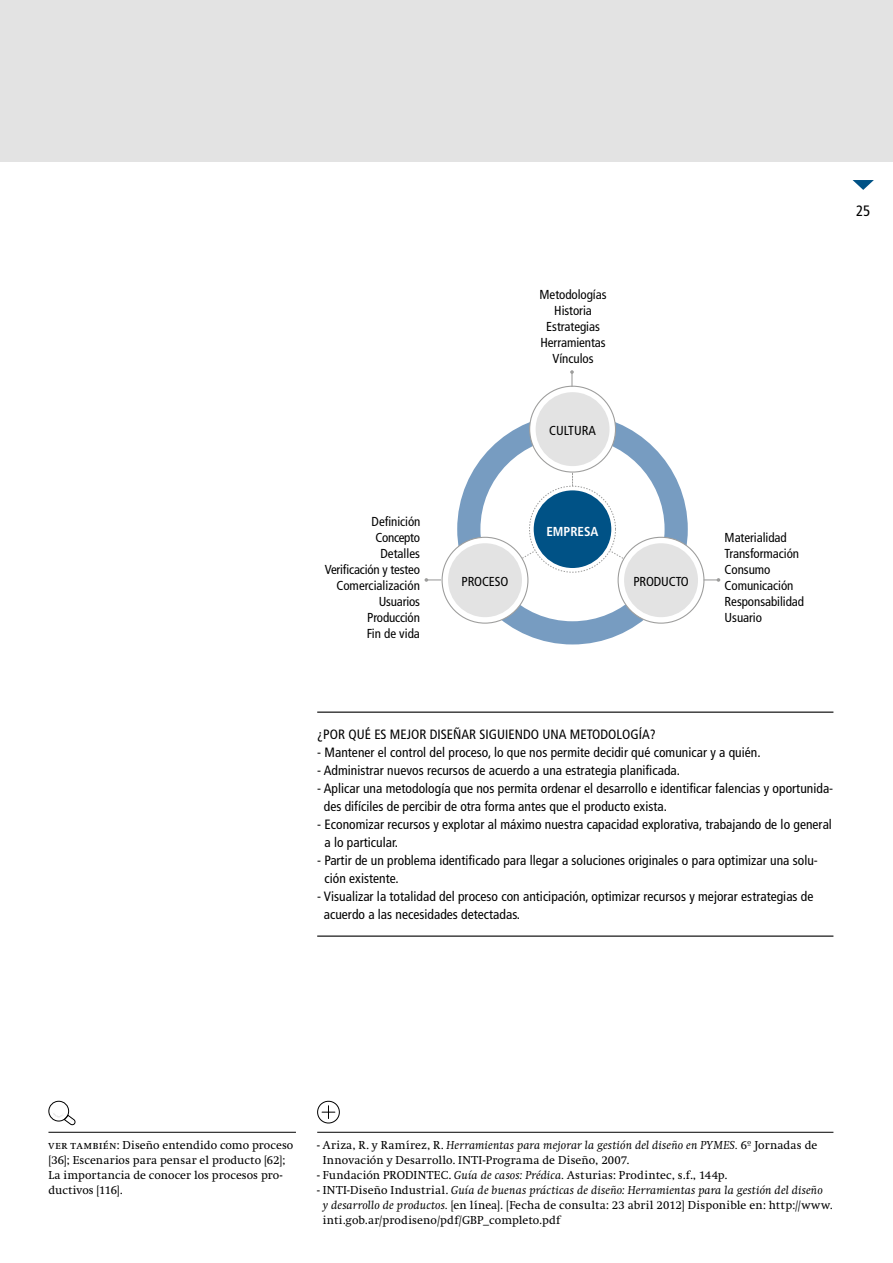
<style>
.page{position:relative;width:893px;height:1263px;background:#fff}
.page>*{position:absolute;margin:0;border:0;box-sizing:border-box;transform-origin:0 0}
.t1{font:condensed 15px "Frutiger LT Std";color:#000}
.t2{font:condensed 13.5px/18px "Frutiger LT Std";letter-spacing:.005em;color:#000}
.t3{font:condensed 13.05px/16px "Frutiger LT Std";letter-spacing:-.005em;color:#000;text-align:center}
.t4{font:700 condensed 13.05px "Frutiger LT Std";color:#fff}
.t5{font:12px/15px "Swift CEEF";letter-spacing:.01em;color:#000}
.s1{font-family:"Swift CEEF Regular SC"}
.s2{font-style:italic}
</style>
<div class="page">
<div style="left:0;top:0;width:893px;height:162px;background:#e3e3e3"></div>
<svg style="left:852px;top:180px;width:22px;height:10px"></svg>
<div style="left:457px;top:414px;width:231px;height:230px;background:#779cc1;border-radius:50%"></div>
<div style="left:480px;top:437px;width:185px;height:184px;background:#fff;border-radius:50%"></div>
<svg style="left:484px;top:428px;width:177px;height:153px"></svg>
<div style="left:530px;top:386px;width:85px;height:86px;background:#fff;border-radius:50%"></div>
<div style="left:536px;top:392px;width:73px;height:74px;background:#e3e3e3;border-radius:50%"></div>
<svg style="left:618px;top:537px;width:86px;height:86px"></svg>
<div style="left:624px;top:543px;width:74px;height:74px;background:#e3e3e3;border-radius:50%"></div>
<div style="left:442px;top:537px;width:86px;height:86px;background:#fff;border-radius:50%"></div>
<div style="left:448px;top:543px;width:74px;height:74px;background:#e3e3e3;border-radius:50%"></div>
<svg style="left:529px;top:486px;width:86px;height:86px"></svg>
<div style="left:534px;top:490px;width:77px;height:78px;background:#005286;border-radius:50%"></div>
<svg style="left:570px;top:370px;width:4px;height:17px"></svg>
<svg style="left:704px;top:578px;width:16px;height:4px"></svg>
<svg style="left:425px;top:578px;width:16px;height:4px"></svg>
<hr style="left:317px;top:1132px;width:516px;height:1px;background:#000">
<hr style="left:48px;top:1132px;width:248px;height:1px;background:#000">
<div style="left:48px;top:1101px;width:21px;height:20px;border:1px solid #000;border-radius:50%"></div>
<svg style="left:53px;top:1112px;width:23px;height:14px"></svg>
<svg style="left:317px;top:1100px;width:23px;height:24px"></svg>
<hr style="left:317px;top:935px;width:516px;height:2px;background:#000">
<hr style="left:317px;top:711px;width:516px;height:2px;background:#000">
<p class="t3" style="left:325px;top:513px;width:97px;text-align:right">Definición<br>Concepto<br>Detalles<br>Verificación y testeo<br>Comercialización<br>Usuarios<br>Producción<br>Fin de vida</p>
<p class="t3" style="left:540px;top:286px;width:68px">Metodologías<br>Historia<br>Estrategias<br>Herramientas<br>Vínculos</p>
<p class="t3" style="left:549px;top:422px;width:48px">CULTURA</p>
<p class="t4" style="left:546px;top:523px;width:54px">EMPRESA</p>
<p class="t3" style="left:462px;top:573px;width:48px">PROCESO</p>
<p class="t3" style="left:633px;top:573px;width:57px">PRODUCTO</p>
<p class="t3" style="left:725px;top:530px;width:81px;text-align:left">Materialidad<br>Transformación<br>Consumo<br>Comunicación<br>Responsabilidad<br>Usuario</p>
<p class="t1" style="left:856px;top:202px;width:16px">25</p>
<p class="t2" style="left:317px;top:725px;width:340px">¿POR QUÉ ES MEJOR DISEÑAR SIGUIENDO UNA METODOLOGÍA?</p>
<p class="t2" style="left:317px;top:743px;width:445px">- Mantener el control del proceso, lo que nos permite decidir qué comunicar y a quién.</p>
<p class="t2" style="left:317px;top:761px;width:364px">- Administrar nuevos recursos de acuerdo a una estrategia planificada.</p>
<p class="t2" style="left:324px;top:779px;width:511px;text-indent:-7px">- Aplicar una metodología que nos permita ordenar el desarrollo e identificar falencias y oportunida&shy;des difíciles de percibir de otra forma antes que el producto exista.</p>
<p class="t2" style="left:325px;top:815px;width:509px;text-indent:-7px">- Economizar recursos y explotar al máximo nuestra capacidad explorativa, trabajando de lo general a lo particular.</p>
<p class="t2" style="left:325px;top:851px;width:495px;text-indent:-7px">- Partir de un problema identificado para llegar a soluciones originales o para optimizar una solu&shy;ción existente.</p>
<p class="t2" style="left:324px;top:887px;width:491px;text-indent:-7px">- Visualizar la totalidad del proceso con anticipación, optimizar recursos y mejorar estrategias de acuerdo a las necesidades detectadas.</p>
<p class="t5" style="left:48px;top:1138px;width:246px"><span class="s1">ver también:</span> Diseño entendido como proceso [36]; Escenarios para pensar el producto [62]; La importancia de conocer los procesos pro&shy;ductivos [116].</p>
<p class="t5" style="left:323px;top:1138px;width:496px;text-indent:-6px">- Ariza, R. y Ramírez, R. <span class="s2">Herramientas para mejorar la gestión del diseño en PYMES.</span> 6º Jornadas de<br>Innovación y Desarrollo. INTI-Programa de Diseño, 2007.</p>
<p class="t5" style="left:317px;top:1168px;width:412px">- Fundación PRODINTEC. <span class="s2">Guía de casos: Prédica.</span> Asturias: Prodintec, s.f., 144p.</p>
<p class="t5" style="left:323px;top:1183px;width:511px;text-indent:-6px">- INTI-Diseño Industrial. <span class="s2">Guía de buenas prácticas de diseño: Herramientas para la gestión del diseño<br>y desarrollo de productos.</span> [en línea]. [Fecha de consulta: 23 abril 2012] Disponible en: http://www. inti.gob.ar/prodiseno/pdf/GBP_completo.pdf</p>
</div>
